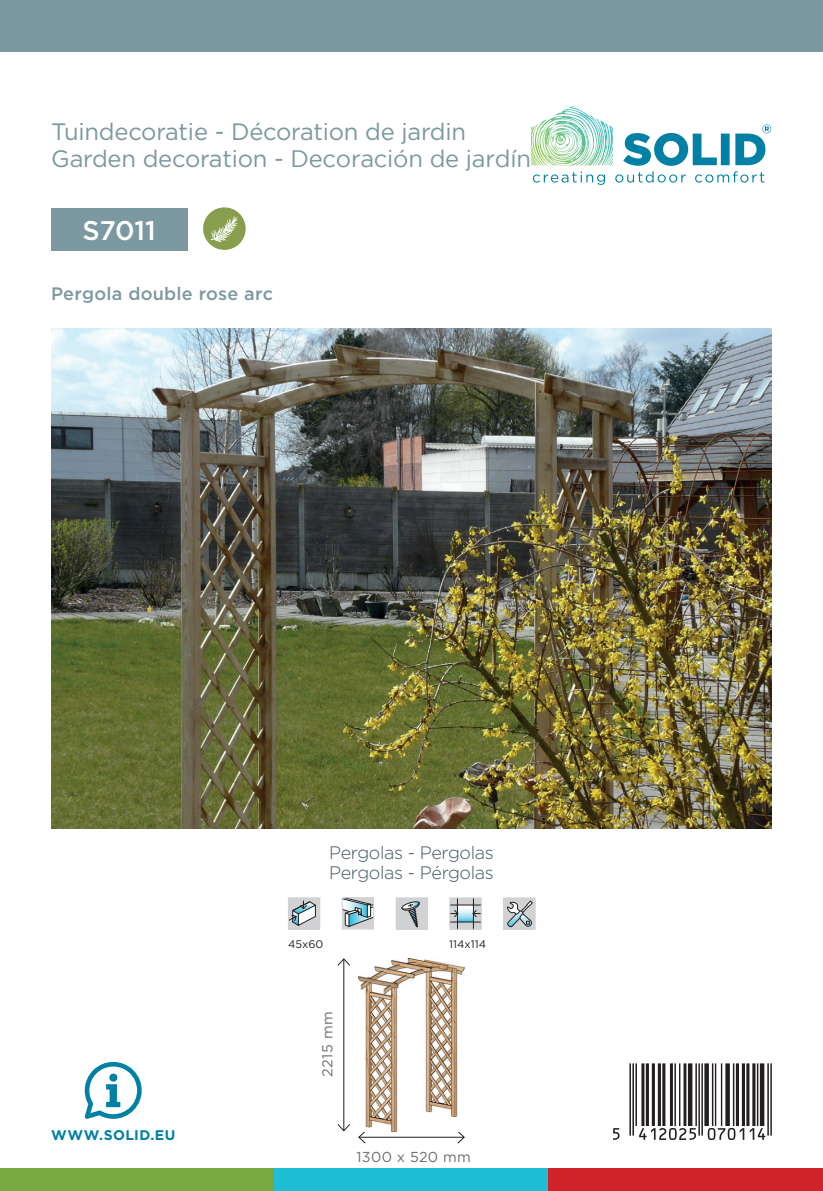
<style>
.page{position:relative;width:823px;height:1191px;background:#fff}
.page>*{position:absolute;margin:0;border:0;box-sizing:border-box;transform-origin:0 0}
.t1{font:500 27px "Gotham";letter-spacing:-.015em;color:#fff}
.t2{font:23.8px/27.6px "Gotham";letter-spacing:-.01em;color:#7c98a0}
.t3{font:300 18px/20px "Gotham";letter-spacing:-.02em;color:#45595f}
.t4{font:500 18px "Gotham";letter-spacing:.01em;color:#7c98a0}
.t5{font:14.4px "Gotham";letter-spacing:.025em;color:#6d6e71}
.t6{font:700 14px "Gotham";letter-spacing:.03em;color:#0080a4}
.t7{font:11px "Gotham";color:#231f20}
.s1{color:#7b98a1}
.s2{color:#48595f}
</style>
<div class="page">
<img style="left:51px;top:329px;width:720px;height:499px">
<div style="left:0;top:1168px;width:274px;height:23px;background:#79a840"></div>
<div style="left:274px;top:1168px;width:274px;height:23px;background:#1ebed7"></div>
<div style="left:548px;top:1168px;width:274px;height:23px;background:#d1232a"></div>
<svg style="left:530px;top:106px;width:240px;height:79px"></svg>
<svg style="left:85px;top:1062px;width:57px;height:57px"></svg>
<div style="left:0;top:0;width:822px;height:51px;background:#7c98a0"></div>
<div style="left:51px;top:208px;width:136px;height:42px;background:#7c98a0"></div>
<div style="left:203px;top:207px;width:42px;height:43px;background:#869e4e;border-radius:50%"></div>
<svg style="left:210px;top:215px;width:28px;height:27px"></svg>
<hr style="left:343px;top:959px;width:1px;height:171px;background:#231f20">
<svg style="left:337px;top:958px;width:13px;height:8px"></svg>
<svg style="left:337px;top:1123px;width:13px;height:8px"></svg>
<hr style="left:358px;top:1136px;width:106px;height:1px;background:#231f20">
<svg style="left:358px;top:1132px;width:8px;height:11px"></svg>
<svg style="left:457px;top:1132px;width:7px;height:11px"></svg>
<img style="left:358px;top:958px;width:106px;height:173px">
<div style="left:288px;top:898px;width:31px;height:31px;background:#d1d2d4"></div>
<div style="left:288px;top:897px;width:32px;height:32px;border:1px solid #d1d2d4"></div>
<svg style="left:288px;top:900px;width:28px;height:27px"></svg>
<div style="left:396px;top:898px;width:31px;height:31px;background:#d1d2d4"></div>
<div style="left:395px;top:897px;width:33px;height:32px;border:1px solid #d1d2d4"></div>
<svg style="left:400px;top:901px;width:20px;height:29px"></svg>
<svg style="left:451px;top:899px;width:28px;height:28px"></svg>
<hr style="left:456px;top:898px;width:1px;height:31px;background:#231f20">
<hr style="left:472px;top:898px;width:1px;height:31px;background:#231f20">
<div style="left:449px;top:897px;width:32px;height:32px;border:1px solid #d1d2d4"></div>
<div style="left:503px;top:898px;width:32px;height:31px;background:#d1d2d4"></div>
<div style="left:503px;top:897px;width:32px;height:32px;border:1px solid #d1d2d4"></div>
<svg style="left:506px;top:900px;width:27px;height:28px"></svg>
<svg style="left:343px;top:899px;width:29px;height:28px"></svg>
<div style="left:341px;top:897px;width:33px;height:32px;border:1px solid #d1d2d4"></div>
<svg style="left:613px;top:1063px;width:158px;height:77px"></svg>
<p class="t2" style="left:51px;top:117px;width:481px">Tuindecoratie - Décoration de jardin<br>Garden decoration - <span class="s1">Decoración de jardín</span></p>
<p class="t1" style="left:83px;top:213px;width:74px">S7011</p>
<p class="t4" style="left:51px;top:281px;width:223px">Pergola double rose arc</p>
<p class="t6" style="left:51px;top:1125px;width:126px">WWW.SOLID.EU</p>
<p class="t3" style="left:329px;top:842px;width:166px">Pergolas - Pergolas<br>Pergolas - P<span class="s2">é</span>rgolas</p>
<p class="t7" style="left:288px;top:936px;width:37px">45x60</p>
<p class="t7" style="left:449px;top:936px;width:38px">114x114</p>
<p class="t5" style="left:318px;top:1077px;width:67px;rotate:-90deg">2215 mm</p>
<p class="t5" style="left:356px;top:1147px;width:116px">1300 x 520 mm</p>
</div>
